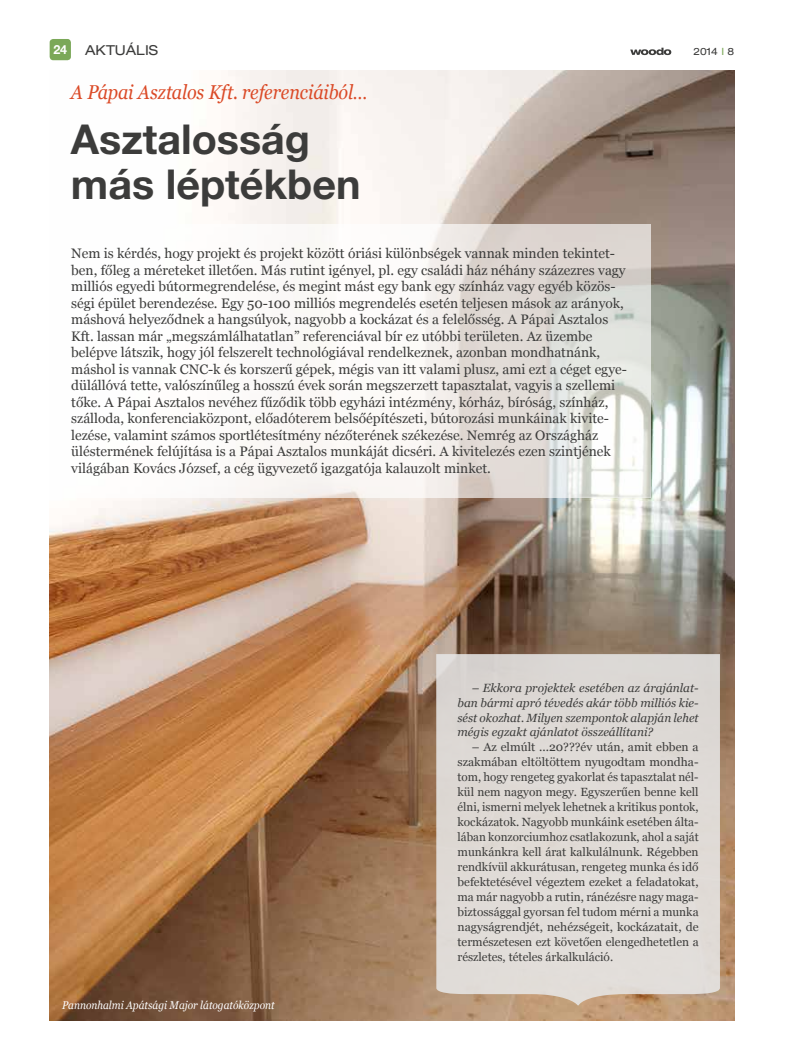
<style>
.page{position:relative;width:798px;height:1063px;background:#fff}
.page>*{position:absolute;margin:0;border:0;box-sizing:border-box;transform-origin:0 0}
.t1{font:700 41.25px/44.5px "Helvetica Neue LT Pro";color:#3c3c3b}
.t2{font:italic 20px "Georgia";letter-spacing:-.01em;color:#db4a27;scale:.9 1}
.t3{font:13.75px/16.5px "Georgia";color:#3c3c3b}
.t4{font:expanded 13.75px "Helvetica Neue LT Pro";color:#3c3c3b}
.t5{font:700 12.5px "Helvetica Neue";color:#fff}
.t6{font:11.88px/15px "Georgia";color:#3c3c3b;text-align:justify}
.t7{font:italic 11.88px/14.9px "Georgia";color:#3c3c3b;text-align:justify}
.t8{font:italic 11.25px "Georgia";color:#fff;scale:.9 1}
.t9{font:expanded 10px "Helvetica Neue LT Pro";color:#3c3c3b}
.s1{color:#7ba858}
</style>
<div class="page">
<div style="left:50px;top:39px;width:21px;height:21px;background:#7ba858;border-radius:4px"></div>
<svg style="left:630px;top:48px;width:41px;height:7px"></svg>
<img style="left:50px;top:71px;width:683px;height:949px">
<div style="left:436px;top:654px;width:283px;height:351px;background:#dfdbd6"></div>
<svg style="left:50px;top:224px;width:600px;height:273px"></svg>
<p class="t5" style="left:53px;top:40px;width:15px">24</p>
<p class="t4" style="left:85px;top:42px;width:74px">AKTUÁLIS</p>
<p class="t9" style="left:693px;top:46px;width:42px">2014 <span class="s1">I</span> 8</p>
<h2 class="t2" style="left:71px;top:78px;width:331px">A Pápai Asztalos Kft. referenciáiból…</h2>
<h1 class="t1" style="left:71px;top:116px;width:291px">Asztalosság más léptékben</h1>
<p class="t3" style="left:71px;top:244px;width:557px">Nem is kérdés, hogy projekt és projekt között óriási különbségek vannak minden tekintet&shy;ben, főleg a méreteket illetően. Más rutint igényel, pl. egy családi ház néhány százezres vagy milliós egyedi bútormegrendelése, és megint mást egy bank egy színház vagy egyéb közös&shy;ségi épület berendezése. Egy 50-100 milliós megrendelés esetén teljesen mások az arányok, máshová helyeződnek a hangsúlyok, nagyobb a kockázat és a felelősség. A Pápai Asztalos Kft. lassan már „megszámlálhatatlan” referenciával bír ez utóbbi területen. Az üzembe belépve látszik, hogy jól felszerelt technológiával rendelkeznek, azonban mondhatnánk, máshol is vannak CNC-k és korszerű gépek, mégis van itt valami plusz, ami ezt a céget egye&shy;dülállóvá tette, valószínűleg a hosszú évek során megszerzett tapasztalat, vagyis a szellemi tőke. A Pápai Asztalos nevéhez fűződik több egyházi intézmény, kórház, bíróság, színház, szálloda, konferenciaközpont, előadóterem belsőépítészeti, bútorozási munkáinak kivite&shy;lezése, valamint számos sportlétesítmény nézőterének székezése. Nemrég az Országház üléstermének felújítása is a Pápai Asztalos munkáját dicséri. A kivitelezés ezen szintjének világában Kovács József, a cég ügyvezető igazgatója kalauzolt minket.</p>
<p class="t8" style="left:62px;top:997px;width:237px">Pannonhalmi Apátsági Major látogatóközpont</p>
<p class="t7" style="left:457px;top:680px;width:242px;text-indent:14px">– Ekkora projektek esetében az árajánlat&shy;ban bármi apró tévedés akár több milliós kie&shy;sést okozhat. Milyen szempontok alapján lehet mégis egzakt ajánlatot összeállítani?</p>
<p class="t6" style="left:457px;top:739px;width:242px;text-indent:14px">– Az elmúlt ...20???év után, amit ebben a szakmában eltöltöttem nyugodtam mondha&shy;tom, hogy rengeteg gyakorlat és tapasztalat nél&shy;kül nem nagyon megy. Egyszerűen benne kell élni, ismerni melyek lehetnek a kritikus pontok, kockázatok. Nagyobb munkáink esetében álta&shy;lában konzorciumhoz csatlakozunk, ahol a saját munkánkra kell árat kalkulálnunk. Régebben rendkívül akkurátusan, rengeteg munka és idő befektetésével végeztem ezeket a feladatokat, ma már nagyobb a rutin, ránézésre nagy maga&shy;biztossággal gyorsan fel tudom mérni a munka nagyságrendjét, nehézségeit, kockázatait, de természetesen ezt követően elengedhetetlen a részletes, tételes árkalkuláció.</p>
</div>
